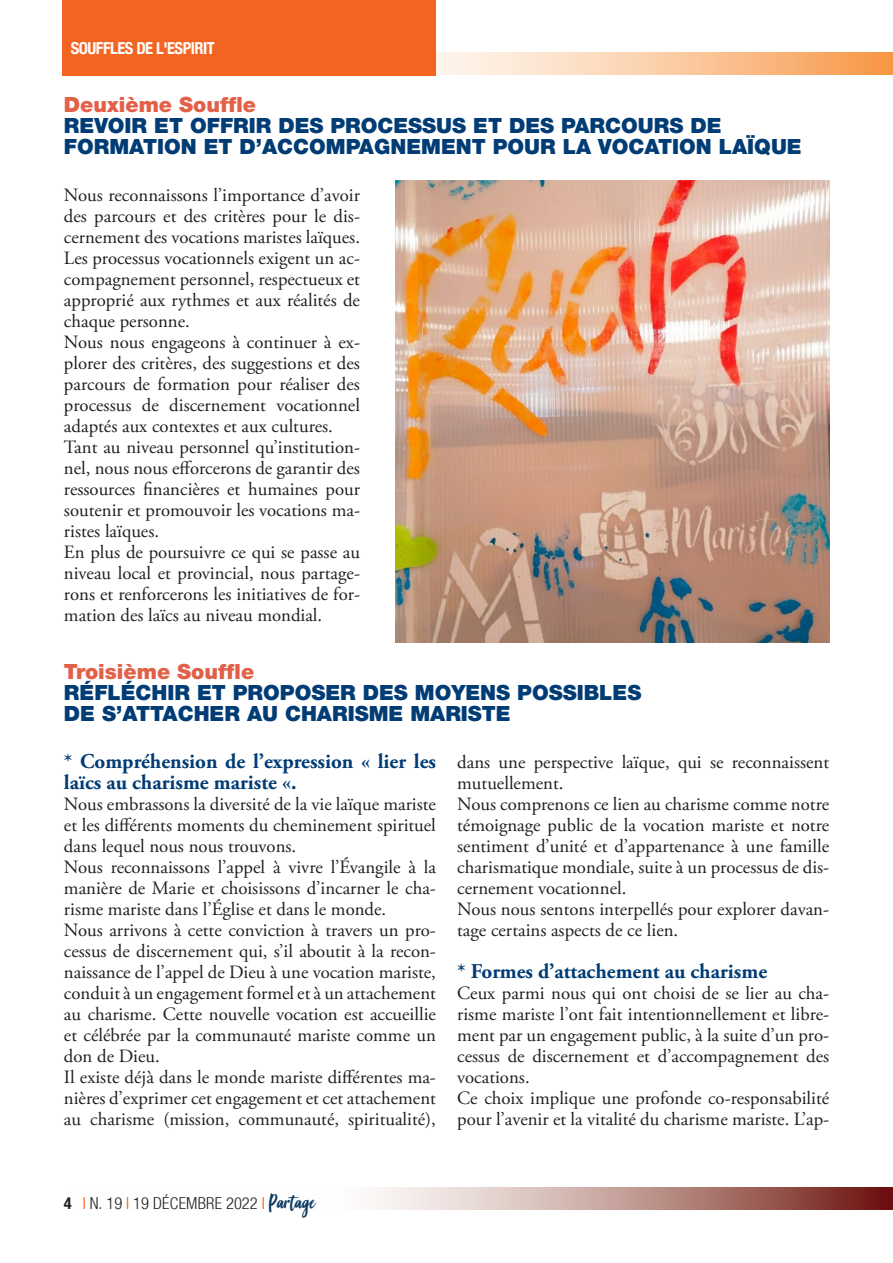
<style>
.page{position:relative;width:893px;height:1263px;background:#fff}
.page>*{position:absolute;margin:0;border:0;box-sizing:border-box;transform-origin:0 0}
.DidacaliaFotos{font:900 21px/21px "Helvetica Neue";color:#013c75}
.Heading_6{font:700 21px/21px "Adobe Garamond Pro";color:#013c75}
.DidacaliaFotos-2{font:900 21px "Helvetica Neue";color:#e36048}
.t1{font:18.75px/21px "Adobe Garamond Pro";color:#231f20;text-align:justify}
.t2{font:300 condensed 16.5px "Helvetica Neue";letter-spacing:.015em;color:#231f20}
.Testo_normal{font:700 condensed 16.5px "Helvetica Neue";letter-spacing:-.03em;color:#fff}
.Testo_normal-2{font:700 condensed 16.5px "Helvetica Neue";color:#fff}
.s1{font-weight:700}
.s2{color:#f45706}
.s3{font-family:"Good Vibes";font-weight:400;font-stretch:normal;font-size:22.5px;color:#0a3963}
</style>
<div class="page">
<svg style="left:376px;top:1187px;width:517px;height:22px;background:#bb928c"></svg>
<svg style="left:436px;top:53px;width:457px;height:22px;background:#fbcba1"></svg>
<div style="left:62px;top:0;width:374px;height:75px;background:#f36421"></div>
<img style="left:395px;top:180px;width:434px;height:462px">
<p class="Testo_normal" style="left:71px;top:34px;width:146px">SOUFFLES DE L'ESPIRIT</p>
<p class="Testo_normal-2" style="left:71px;top:34px;width:150px">LAY MARIST VOCATION</p>
<p class="DidacaliaFotos-2" style="left:64px;top:92px;width:194px">Deuxième Souffle</p>
<p class="DidacaliaFotos" style="left:64px;top:115px;width:739px">REVOIR ET OFFRIR DES PROCESSUS ET DES PARCOURS DE<br>FORMATION ET D’ACCOMPAGNEMENT POUR LA VOCATION LAÏQUE</p>
<p class="t1" style="left:64px;top:185px;width:298px">Nous reconnaissons l’importance d’avoir des parcours et des critères pour le dis&shy;cernement des vocations maristes laïques.<br>Les processus vocationnels exigent un ac&shy;compagnement personnel, respectueux et approprié aux rythmes et aux réalités de chaque personne.</p>
<p class="t1" style="left:64px;top:332px;width:298px">Nous nous engageons à continuer à ex&shy;plorer des critères, des suggestions et des parcours de formation pour réaliser des processus de discernement vocationnel adaptés aux contextes et aux cultures.</p>
<p class="t1" style="left:64px;top:437px;width:298px">Tant au niveau personnel qu’institution&shy;nel, nous nous efforcerons de garantir des ressources financières et humaines pour soutenir et promouvoir les vocations ma&shy;ristes laïques.</p>
<p class="t1" style="left:64px;top:542px;width:298px">En plus de poursuivre ce qui se passe au niveau local et provincial, nous partage&shy;rons et renforcerons les initiatives de for&shy;mation des laïcs au niveau mondial.</p>
<p class="DidacaliaFotos-2" style="left:64px;top:659px;width:192px">Troisième Souffle</p>
<p class="DidacaliaFotos" style="left:64px;top:682px;width:579px">RÉFLÉCHIR ET PROPOSER DES MOYENS POSSIBLES</p>
<p class="DidacaliaFotos" style="left:64px;top:703px;width:448px">DE S’ATTACHER AU CHARISME MARISTE</p>
<p class="Heading_6" style="left:64px;top:751px;width:373px">* Compréhension de l’expression « lier les laïcs au charisme mariste «.</p>
<p class="t1" style="left:64px;top:794px;width:373px">Nous embrassons la diversité de la vie laïque mariste et les différents moments du cheminement spirituel dans lequel nous nous trouvons.</p>
<p class="t1" style="left:64px;top:857px;width:373px">Nous reconnaissons l’appel à vivre l’Évangile à la manière de Marie et choisissons d’incarner le cha&shy;risme mariste dans l’Église et dans le monde.</p>
<p class="t1" style="left:64px;top:920px;width:373px">Nous arrivons à cette conviction à travers un pro&shy;cessus de discernement qui, s’il aboutit à la recon&shy;naissance de l’appel de Dieu à une vocation mariste, conduit à un engagement formel et à un attachement au charisme. Cette nouvelle vocation est accueillie et célébrée par la communauté mariste comme un don de Dieu.</p>
<p class="t1" style="left:64px;top:1067px;width:373px">Il existe déjà dans le monde mariste différentes ma&shy;nières d’exprimer cet engagement et cet attachement au charisme (mission, communauté, spiritualité),</p>
<p class="t1" style="left:457px;top:752px;width:373px">dans une perspective laïque, qui se reconnaissent mutuellement.</p>
<p class="t1" style="left:457px;top:794px;width:373px">Nous comprenons ce lien au charisme comme notre témoignage public de la vocation mariste et notre sentiment d’unité et d’appartenance à une famille charismatique mondiale, suite à un processus de dis&shy;cernement vocationnel.</p>
<p class="t1" style="left:457px;top:899px;width:373px">Nous nous sentons interpellés pour explorer davan&shy;tage certains aspects de ce lien.</p>
<p class="Heading_6" style="left:457px;top:961px;width:311px">* Formes d’attachement au charisme</p>
<p class="t1" style="left:457px;top:983px;width:373px">Ceux parmi nous qui ont choisi de se lier au cha&shy;risme mariste l’ont fait intentionnellement et libre&shy;ment par un engagement public, à la suite d’un pro&shy;cessus de discernement et d’accompagnement des vocations.</p>
<p class="t1" style="left:457px;top:1088px;width:373px">Ce choix implique une profonde co-responsabilité pour l’avenir et la vitalité du charisme mariste. L’ap-</p>
<p class="t2" style="left:64px;top:1194px;width:253px"><span class="s1">4</span> <span class="s2">I</span> N. 19 <span class="s2">I</span> 19 DÉCEMBRE 2022 <span class="s2">I</span> <span class="s3">Partage</span></p>
</div>
